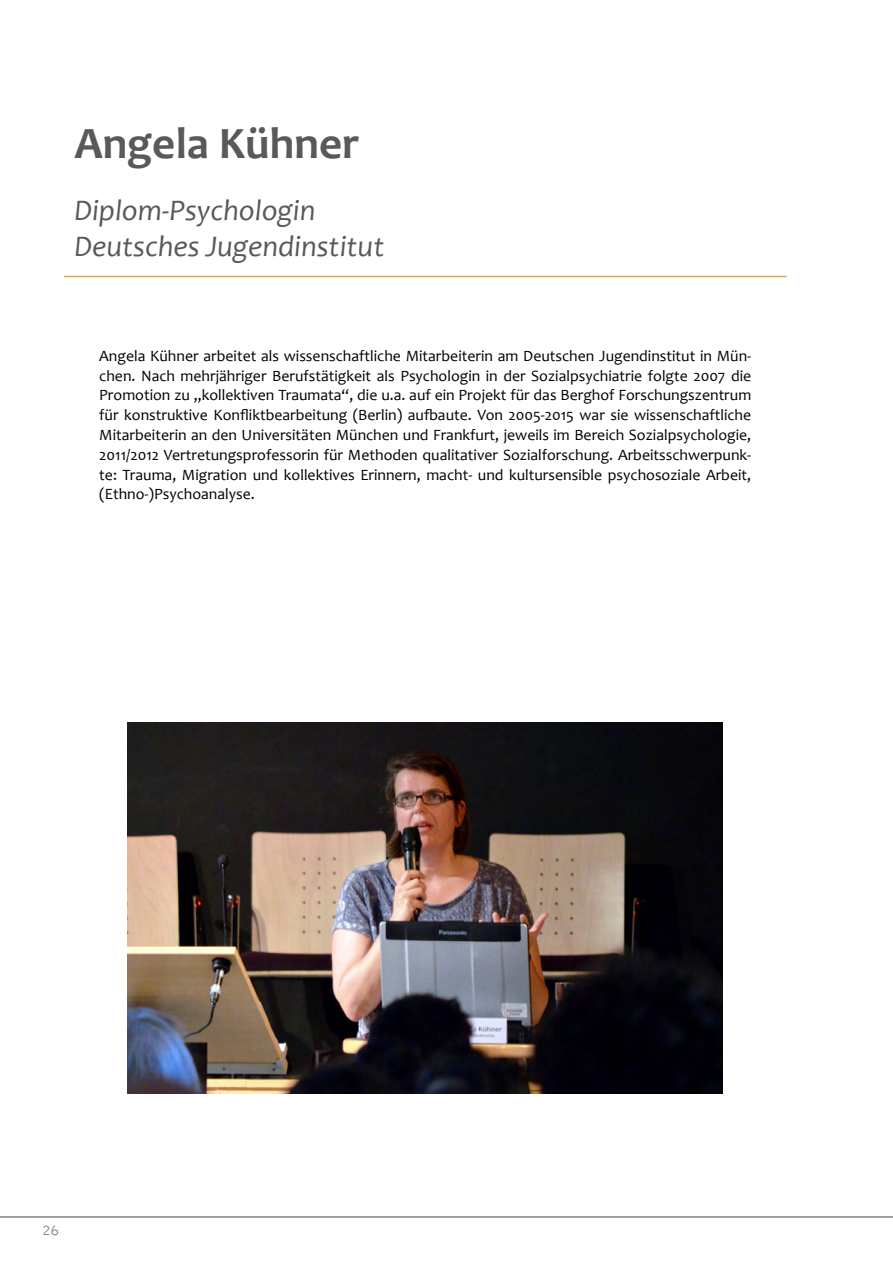
<style>
.page{position:relative;width:893px;height:1263px;background:#fff}
.page>*{position:absolute;margin:0;border:0;box-sizing:border-box;transform-origin:0 0}
.t1{font:700 45px "Candara";color:#58595b}
.t2{font:italic 30px/36px "Candara";color:#58595b}
.t3{font:15.75px/19.8px "Candara";color:#000;text-align:justify}
.t4{font:300 15px "Bell Gothic";color:#808285}
</style>
<div class="page">
<hr style="left:0;top:1216px;width:893px;height:2px;background:#808285">
<hr style="left:64px;top:276px;width:723px;height:1px;background:#f7942d">
<img style="left:128px;top:723px;width:595px;height:371px">
<h1 class="t1" style="left:74px;top:115px;width:287px">Angela Kühner</h1>
<h2 class="t2" style="left:74px;top:192px;width:312px">Diplom-Psychologin<br>Deutsches Jugendinstitut</h2>
<p class="t3" style="left:99px;top:346px;width:653px">Angela Kühner arbeitet als wissenschaftliche Mitarbeiterin am Deutschen Jugendinstitut in Mün&shy;chen. Nach mehrjähriger Berufstätigkeit als Psychologin in der Sozialpsychiatrie folgte 2007 die Promotion zu „kollektiven Traumata“, die u.a. auf ein Projekt für das Berghof Forschungszentrum für konstruktive Konfliktbearbeitung (Berlin) aufbaute. Von 2005-2015 war sie wissenschaftliche Mitarbeiterin an den Universitäten München und Frankfurt, jeweils im Bereich Sozialpsychologie, 2011/2012 Vertretungsprofessorin für Methoden qualitativer Sozialforschung. Arbeitsschwerpunk&shy;te: Trauma, Migration und kollektives Erinnern, macht- und kultursensible psychosoziale Arbeit, (Ethno-)Psychoanalyse.</p>
<p class="t4" style="left:43px;top:1222px;width:18px">26</p>
</div>
